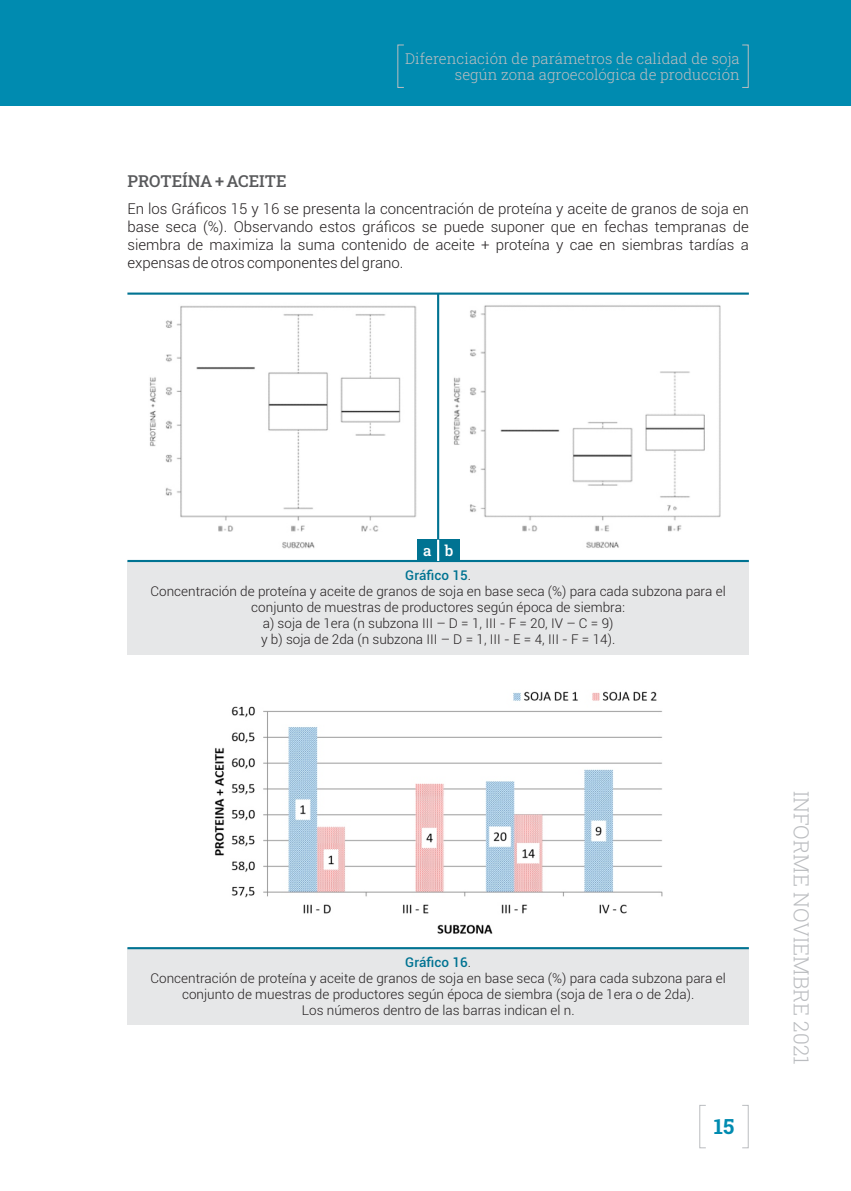
<style>
.page{position:relative;width:851px;height:1191px;background:#fff}
.page>*{position:absolute;margin:0;border:0;box-sizing:border-box;transform-origin:0 0}
.t1{font:300 21px "Roboto Slab";color:#bbbdc0}
.t2{font:21px "Roboto Slab";color:#008bb0}
.t3{font:500 16.5px "Roboto Slab";color:#58595b}
.t4{font:300 15px/18px "Roboto";color:#231f20;text-align:justify}
.t5{font:300 15px/16.2px "Roboto Slab";color:#bbbdc0;text-align:right}
.t6{font:500 15px "Roboto Slab";color:#fff}
.t7{font:300 13.5px/16.2px "Roboto";color:#231f20;text-align:center}
.s1{color:#007392}
</style>
<div class="page">
<img style="left:149px;top:305px;width:271px;height:244px">
<img style="left:453px;top:305px;width:268px;height:252px">
<div style="left:127px;top:561px;width:621px;height:93px;background:#e6e7e8"></div>
<hr style="left:127px;top:560px;width:621px;height:2px;background:#007392">
<div style="left:417px;top:540px;width:21px;height:21px;background:#007392"></div>
<div style="left:438px;top:540px;width:21px;height:21px;background:#007392"></div>
<hr style="left:437px;top:294px;width:2px;height:267px;background:#007392">
<hr style="left:437px;top:540px;width:2px;height:21px;background:#fff">
<hr style="left:127px;top:292px;width:621px;height:3px;background:#007392">
<div style="left:127px;top:948px;width:621px;height:76px;background:#e6e7e8"></div>
<hr style="left:127px;top:947px;width:621px;height:2px;background:#007392">
<img style="left:215px;top:691px;width:448px;height:243px">
<div style="left:699px;top:1105px;width:7px;height:43px;border:1px solid #bbbdc0"></div>
<div style="left:741px;top:1105px;width:7px;height:43px;border:1px solid #bbbdc0"></div>
<div style="left:0;top:0;width:850px;height:106px;background:#008bb0"></div>
<p class="t5" style="left:405px;top:50px;width:336px">Diferenciación de parámetros de calidad de soja según zona agroecológica de producción</p>
<p class="t3" style="left:127px;top:170px;width:161px">PROTEÍNA + ACEITE</p>
<p class="t4" style="left:127px;top:202px;width:623px">En los Gráficos 15 y 16 se presenta la concentración de proteína y aceite de granos de soja en base seca (%). Observando estos gráficos se puede suponer que en fechas tempranas de siembra de maximiza la suma contenido de aceite + proteína y cae en siembras tardías a expensas de otros componentes del grano.</p>
<p class="t6" style="left:423px;top:540px;width:32px">a b</p>
<p class="t7" style="left:150px;top:568px;width:576px"><span class="s1">Gráfico 15</span>.<br>Concentración de proteína y aceite de granos de soja en base seca (%) para cada subzona para el conjunto de muestras de productores según época de siembra:<br>a) soja de 1era (n subzona III – D = 1, III - F = 20, IV – C = 9)<br>y b) soja de 2da (n subzona III – D = 1, III - E = 4, III - F = 14).</p>
<p class="t7" style="left:150px;top:955px;width:576px"><span class="s1">Gráfico 16</span>.<br>Concentración de proteína y aceite de granos de soja en base seca (%) para cada subzona para el conjunto de muestras de productores según época de siembra (soja de 1era o de 2da).<br>Los números dentro de las barras indican el n.</p>
<h1 class="t2" style="left:713px;top:1111px;width:22px">15</h1>
<h1 class="t1" style="left:815px;top:791px;width:275px;rotate:90deg">INFORME NOVIEMBRE 2021</h1>
</div>
